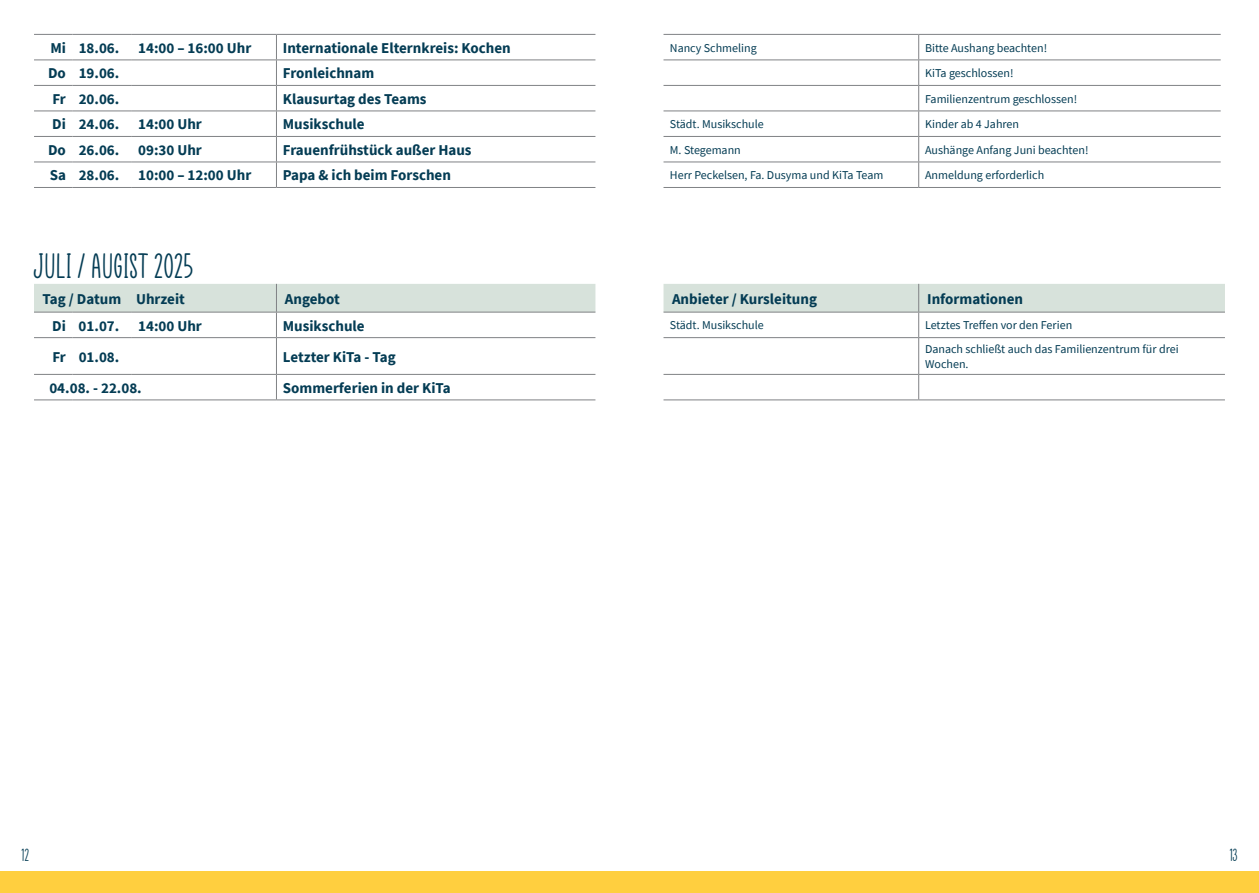
<style>
.page{position:relative;width:1259px;height:893px;background:#fff}
.page>*{position:absolute;margin:0;border:0;box-sizing:border-box;transform-origin:0 0}
.t1{font:36px "Paper Flowers";color:#043c54}
.t2{font:18px "Paper Flowers";color:#043c54}
.t3{font:700 15px "Source Sans Pro";color:#043c54}
.t4{font:12px/15px "Source Sans Pro";color:#043c54}
</style>
<div class="page">
<div style="left:629px;top:872px;width:630px;height:21px;background:#ffcf3f"></div>
<div style="left:0;top:872px;width:629px;height:21px;background:#ffcf3f"></div>
<svg style="left:276px;top:35px;width:1px;height:152px"></svg>
<hr style="left:34px;top:34px;width:38px;height:1px;background:#808285">
<hr style="left:72px;top:34px;width:60px;height:1px;background:#808285">
<hr style="left:132px;top:34px;width:144px;height:1px;background:#808285">
<hr style="left:276px;top:34px;width:319px;height:1px;background:#808285">
<hr style="left:663px;top:34px;width:255px;height:1px;background:#808285">
<hr style="left:918px;top:34px;width:302px;height:1px;background:#808285">
<hr style="left:34px;top:60px;width:38px;height:1px;background:#808285">
<hr style="left:72px;top:60px;width:60px;height:1px;background:#808285">
<hr style="left:132px;top:60px;width:144px;height:1px;background:#808285">
<hr style="left:276px;top:60px;width:319px;height:1px;background:#808285">
<hr style="left:663px;top:60px;width:255px;height:1px;background:#808285">
<hr style="left:918px;top:60px;width:302px;height:1px;background:#808285">
<hr style="left:34px;top:85px;width:38px;height:1px;background:#808285">
<hr style="left:72px;top:85px;width:60px;height:1px;background:#808285">
<hr style="left:132px;top:85px;width:144px;height:1px;background:#808285">
<hr style="left:276px;top:85px;width:319px;height:1px;background:#808285">
<hr style="left:663px;top:85px;width:255px;height:1px;background:#808285">
<hr style="left:918px;top:85px;width:302px;height:1px;background:#808285">
<hr style="left:34px;top:111px;width:38px;height:1px;background:#808285">
<hr style="left:72px;top:111px;width:60px;height:1px;background:#808285">
<hr style="left:132px;top:111px;width:144px;height:1px;background:#808285">
<hr style="left:276px;top:111px;width:319px;height:1px;background:#808285">
<hr style="left:663px;top:111px;width:255px;height:1px;background:#808285">
<hr style="left:918px;top:111px;width:302px;height:1px;background:#808285">
<hr style="left:34px;top:136px;width:38px;height:1px;background:#808285">
<hr style="left:72px;top:136px;width:60px;height:1px;background:#808285">
<hr style="left:132px;top:136px;width:144px;height:1px;background:#808285">
<hr style="left:276px;top:136px;width:319px;height:1px;background:#808285">
<hr style="left:663px;top:136px;width:255px;height:1px;background:#808285">
<hr style="left:918px;top:136px;width:302px;height:1px;background:#808285">
<hr style="left:34px;top:162px;width:38px;height:1px;background:#808285">
<hr style="left:72px;top:162px;width:60px;height:1px;background:#808285">
<hr style="left:132px;top:162px;width:144px;height:1px;background:#808285">
<hr style="left:276px;top:162px;width:319px;height:1px;background:#808285">
<hr style="left:663px;top:162px;width:255px;height:1px;background:#808285">
<hr style="left:918px;top:162px;width:302px;height:1px;background:#808285">
<hr style="left:34px;top:187px;width:38px;height:1px;background:#808285">
<hr style="left:72px;top:187px;width:60px;height:1px;background:#808285">
<hr style="left:132px;top:187px;width:144px;height:1px;background:#808285">
<hr style="left:276px;top:187px;width:319px;height:1px;background:#808285">
<hr style="left:663px;top:187px;width:255px;height:1px;background:#808285">
<hr style="left:918px;top:187px;width:302px;height:1px;background:#808285">
<svg style="left:918px;top:35px;width:1px;height:152px"></svg>
<hr style="left:276px;top:338px;width:1px;height:36px;background:#808285">
<svg style="left:276px;top:375px;width:1px;height:24px"></svg>
<hr style="left:34px;top:337px;width:38px;height:1px;background:#808285">
<hr style="left:72px;top:337px;width:60px;height:1px;background:#808285">
<hr style="left:132px;top:337px;width:144px;height:1px;background:#808285">
<hr style="left:276px;top:337px;width:319px;height:1px;background:#808285">
<hr style="left:663px;top:337px;width:255px;height:1px;background:#808285">
<hr style="left:918px;top:337px;width:307px;height:1px;background:#808285">
<hr style="left:34px;top:374px;width:38px;height:1px;background:#808285">
<hr style="left:72px;top:374px;width:60px;height:1px;background:#808285">
<hr style="left:132px;top:374px;width:144px;height:1px;background:#808285">
<hr style="left:276px;top:374px;width:319px;height:1px;background:#808285">
<hr style="left:663px;top:374px;width:255px;height:1px;background:#808285">
<hr style="left:918px;top:374px;width:307px;height:1px;background:#808285">
<hr style="left:34px;top:399px;width:38px;height:1px;background:#808285">
<hr style="left:72px;top:399px;width:60px;height:1px;background:#808285">
<hr style="left:132px;top:399px;width:144px;height:1px;background:#808285">
<hr style="left:276px;top:399px;width:319px;height:1px;background:#808285">
<hr style="left:663px;top:399px;width:255px;height:1px;background:#808285">
<hr style="left:918px;top:399px;width:307px;height:1px;background:#808285">
<svg style="left:34px;top:284px;width:1191px;height:53px"></svg>
<hr style="left:918px;top:338px;width:1px;height:36px;background:#808285">
<svg style="left:918px;top:375px;width:1px;height:24px"></svg>
<p class="t3" style="left:50px;top:38px;width:71px">Mi 18.06.</p>
<p class="t3" style="left:138px;top:38px;width:115px">14:00 – 16:00 Uhr</p>
<p class="t3" style="left:283px;top:38px;width:229px">Internationale Elternkreis: Kochen</p>
<p class="t4" style="left:670px;top:40px;width:88px">Nancy Schmeling</p>
<p class="t4" style="left:925px;top:40px;width:124px">Bitte Aushang beachten!</p>
<p class="t3" style="left:48px;top:63px;width:73px">Do 19.06.</p>
<p class="t3" style="left:283px;top:63px;width:93px">Fronleichnam</p>
<p class="t4" style="left:925px;top:66px;width:90px">KiTa geschlossen!</p>
<p class="t3" style="left:52px;top:89px;width:68px">Fr 20.06.</p>
<p class="t3" style="left:283px;top:89px;width:145px">Klausurtag des Teams</p>
<p class="t4" style="left:925px;top:91px;width:154px">Familienzentrum geschlossen!</p>
<p class="t3" style="left:52px;top:114px;width:69px">Di 24.06.</p>
<p class="t3" style="left:138px;top:114px;width:65px">14:00 Uhr</p>
<p class="t3" style="left:283px;top:114px;width:83px">Musikschule</p>
<p class="t4" style="left:670px;top:117px;width:95px">Städt. Musikschule</p>
<p class="t4" style="left:925px;top:117px;width:95px">Kinder ab 4 Jahren</p>
<p class="t3" style="left:48px;top:140px;width:73px">Do 26.06.</p>
<p class="t3" style="left:138px;top:140px;width:65px">09:30 Uhr</p>
<p class="t3" style="left:283px;top:140px;width:190px">Frauenfrühstück außer Haus</p>
<p class="t4" style="left:670px;top:142px;width:72px">M. Stegemann</p>
<p class="t4" style="left:925px;top:142px;width:165px">Aushänge Anfang Juni beachten!</p>
<p class="t3" style="left:50px;top:165px;width:71px">Sa 28.06.</p>
<p class="t3" style="left:138px;top:165px;width:115px">10:00 – 12:00 Uhr</p>
<p class="t3" style="left:283px;top:165px;width:170px">Papa &amp; ich beim Forschen</p>
<p class="t4" style="left:670px;top:168px;width:215px">Herr Peckelsen, Fa. Dusyma und KiTa Team</p>
<p class="t4" style="left:925px;top:168px;width:121px">Anmeldung erforderlich</p>
<h1 class="t1" style="left:34px;top:247px;width:161px">JULI / AUGIST 2025</h1>
<p class="t3" style="left:43px;top:288px;width:144px">Tag / Datum Uhrzeit</p>
<p class="t3" style="left:285px;top:288px;width:56px">Angebot</p>
<p class="t3" style="left:672px;top:288px;width:146px">Anbieter / Kursleitung</p>
<p class="t3" style="left:927px;top:288px;width:97px">Informationen</p>
<p class="t3" style="left:52px;top:315px;width:69px">Di 01.07.</p>
<p class="t3" style="left:138px;top:315px;width:65px">14:00 Uhr</p>
<p class="t3" style="left:283px;top:315px;width:83px">Musikschule</p>
<p class="t4" style="left:670px;top:318px;width:95px">Städt. Musikschule</p>
<p class="t4" style="left:925px;top:318px;width:149px">Letztes Treffen vor den Ferien</p>
<p class="t3" style="left:52px;top:346px;width:68px">Fr 01.08.</p>
<p class="t3" style="left:283px;top:346px;width:114px">Letzter KiTa - Tag</p>
<p class="t4" style="left:925px;top:341px;width:255px">Danach schließt auch das Familienzentrum für drei<br>Wochen.</p>
<p class="t3" style="left:49px;top:378px;width:94px">04.08. - 22.08.</p>
<p class="t3" style="left:283px;top:378px;width:169px">Sommerferien in der KiTa</p>
<p class="t2" style="left:21px;top:846px;width:9px">12</p>
<p class="t2" style="left:1229px;top:846px;width:10px">13</p>
</div>
